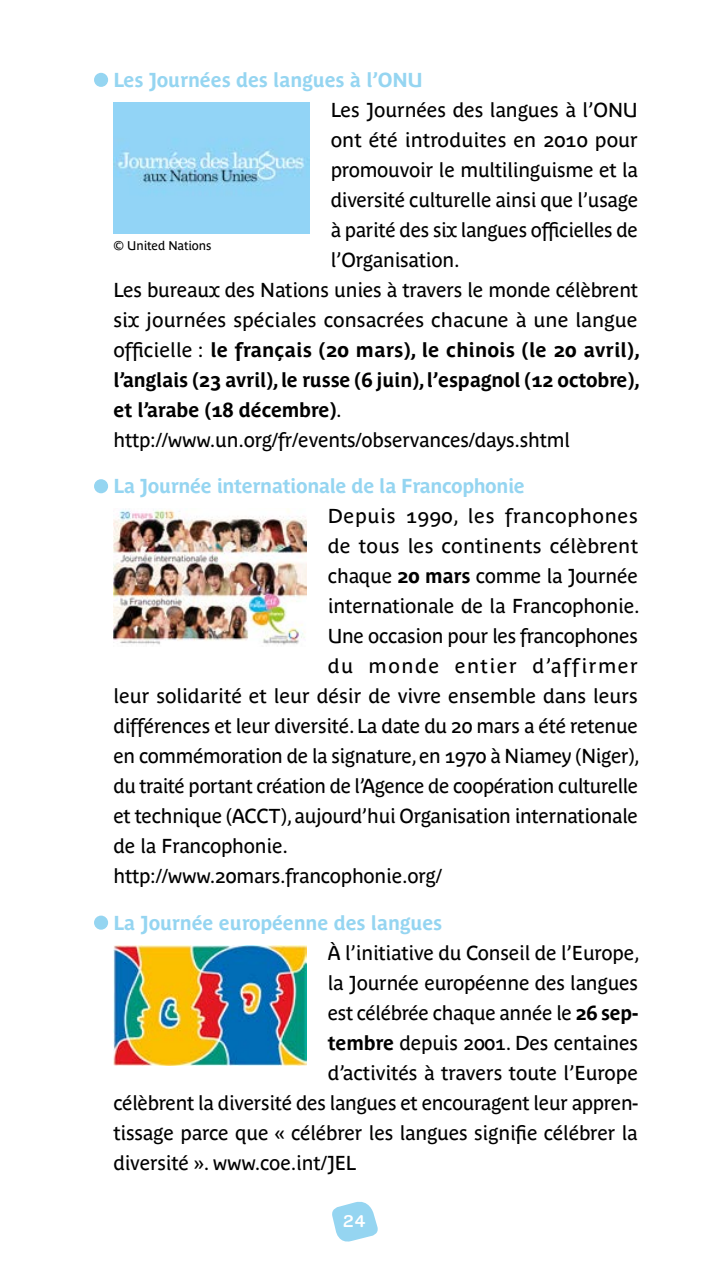
<style>
.page{position:relative;width:709px;height:1276px;background:#fff}
.page>*{position:absolute;margin:0;border:0;box-sizing:border-box;transform-origin:0 0}
.t1{font:20px "Parisine Plus";letter-spacing:-.01em;color:#000}
.t2{font:700 20px "Parisine Plus";letter-spacing:-.01em;color:#000}
.t3{font:700 20px "Parisine Plus";letter-spacing:-.01em;color:#95d5f1}
.t4{font:20px "Parisine Plus";letter-spacing:.01em;color:#000}
.t5{font:20px "Parisine Plus";letter-spacing:.03em;color:#000}
.t6{font:20px "Parisine Plus";letter-spacing:.07em;color:#000}
.t7{font:500 17.5px "Adesso";color:#fff}
.t8{font:12.5px "Parisine Plus";letter-spacing:-.01em;color:#000}
.s1{font-weight:400}
.s2{font-weight:700}
</style>
<div class="page">
<img style="left:113px;top:103px;width:196px;height:130px">
<img style="left:113px;top:509px;width:193px;height:136px">
<img style="left:113px;top:945px;width:193px;height:121px">
<svg style="left:332px;top:1201px;width:46px;height:41px"></svg>
<div style="left:94px;top:73px;width:14px;height:14px;background:#95d5f1;border-radius:50%"></div>
<div style="left:94px;top:479px;width:14px;height:14px;background:#95d5f1;border-radius:50%"></div>
<div style="left:94px;top:915px;width:14px;height:14px;background:#95d5f1;border-radius:50%"></div>
<p class="t3" style="left:113px;top:68px;width:311px">Les Journées des langues à l’ON U</p>
<p class="t1" style="left:331px;top:98px;width:309px">Les Journées des langues à l’ONU</p>
<p class="t1" style="left:331px;top:128px;width:309px">ont été introduites en 2010 pour</p>
<p class="t1" style="left:331px;top:158px;width:309px">promouvoir le multilinguisme et la</p>
<p class="t1" style="left:331px;top:188px;width:309px">diversité culturelle ainsi que l’usage</p>
<p class="t1" style="left:331px;top:218px;width:309px">à parité des six langues officielles de</p>
<p class="t1" style="left:331px;top:248px;width:130px">l’Organisation.</p>
<p class="t1" style="left:113px;top:278px;width:526px">Les bureaux des Nations unies à travers le monde célèbrent</p>
<p class="t1" style="left:113px;top:308px;width:526px">six journées spéciales consacrées chacune à une langue</p>
<p class="t2" style="left:113px;top:338px;width:528px"><span class="s1">officielle :</span> le français (20 mars), le chinois (le 20 avril),</p>
<p class="t2" style="left:113px;top:368px;width:528px">l’anglais (23 avril), le russe (6 juin), l’espagnol (12 octobre),</p>
<p class="t2" style="left:113px;top:398px;width:230px">et l’arabe (18 décembre)<span class="s1">.</span></p>
<p class="t1" style="left:113px;top:428px;width:458px">http://www.un.org/fr/events/observances/days.shtml</p>
<p class="t3" style="left:113px;top:474px;width:413px">La Journée internationale de la Francophonie</p>
<p class="t5" style="left:328px;top:505px;width:311px">Depuis 1990, les francophones</p>
<p class="t4" style="left:328px;top:535px;width:312px">de tous les continents célèbrent</p>
<p class="t1" style="left:328px;top:565px;width:312px">chaque <span class="s2">20 mars</span> comme la Journée</p>
<p class="t1" style="left:328px;top:595px;width:313px">internationale de la Francophonie.</p>
<p class="t1" style="left:328px;top:625px;width:311px">Une occasion pour les francophones</p>
<p class="t6" style="left:328px;top:655px;width:312px">du monde entier d’affirmer</p>
<p class="t1" style="left:113px;top:685px;width:526px">leur solidarité et leur désir de vivre ensemble dans leurs</p>
<p class="t1" style="left:113px;top:715px;width:526px">différences et leur diversité. La date du 20 mars a été retenue</p>
<p class="t1" style="left:113px;top:745px;width:528px">en commémoration de la signature, en 1970 à Niamey (Niger),</p>
<p class="t1" style="left:113px;top:775px;width:526px">du traité portant création de l’Agence de coopération culturelle</p>
<p class="t1" style="left:113px;top:805px;width:526px">et technique (ACCT), aujourd’hui Organisation internationale</p>
<p class="t1" style="left:113px;top:835px;width:176px">de la Francophonie.</p>
<p class="t1" style="left:113px;top:865px;width:330px">http://www.20mars.francophonie.org/</p>
<p class="t3" style="left:113px;top:911px;width:330px">La Journée européenne des langues</p>
<p class="t1" style="left:328px;top:941px;width:313px">À l’initiative du Conseil de l’Europe,</p>
<p class="t1" style="left:328px;top:971px;width:312px">la Journée européenne des langues</p>
<p class="t1" style="left:328px;top:1001px;width:312px">est célébrée chaque année le <span class="s2">26 sep-</span></p>
<p class="t1" style="left:328px;top:1031px;width:312px"><span class="s2">tembre</span> depuis 2001. Des centaines</p>
<p class="t1" style="left:328px;top:1061px;width:312px">d’activités à travers toute l’Europe</p>
<p class="t1" style="left:113px;top:1091px;width:526px">célèbrent la diversité des langues et encouragent leur appren-</p>
<p class="t1" style="left:113px;top:1121px;width:526px">tissage parce que « célébrer les langues signifie célébrer la</p>
<p class="t1" style="left:113px;top:1151px;width:244px">diversité ». www.coe.int/JEL</p>
<p class="t8" style="left:113px;top:239px;width:99px">© United Nations</p>
<p class="t7" style="left:343px;top:1211px;width:25px">24</p>
</div>
